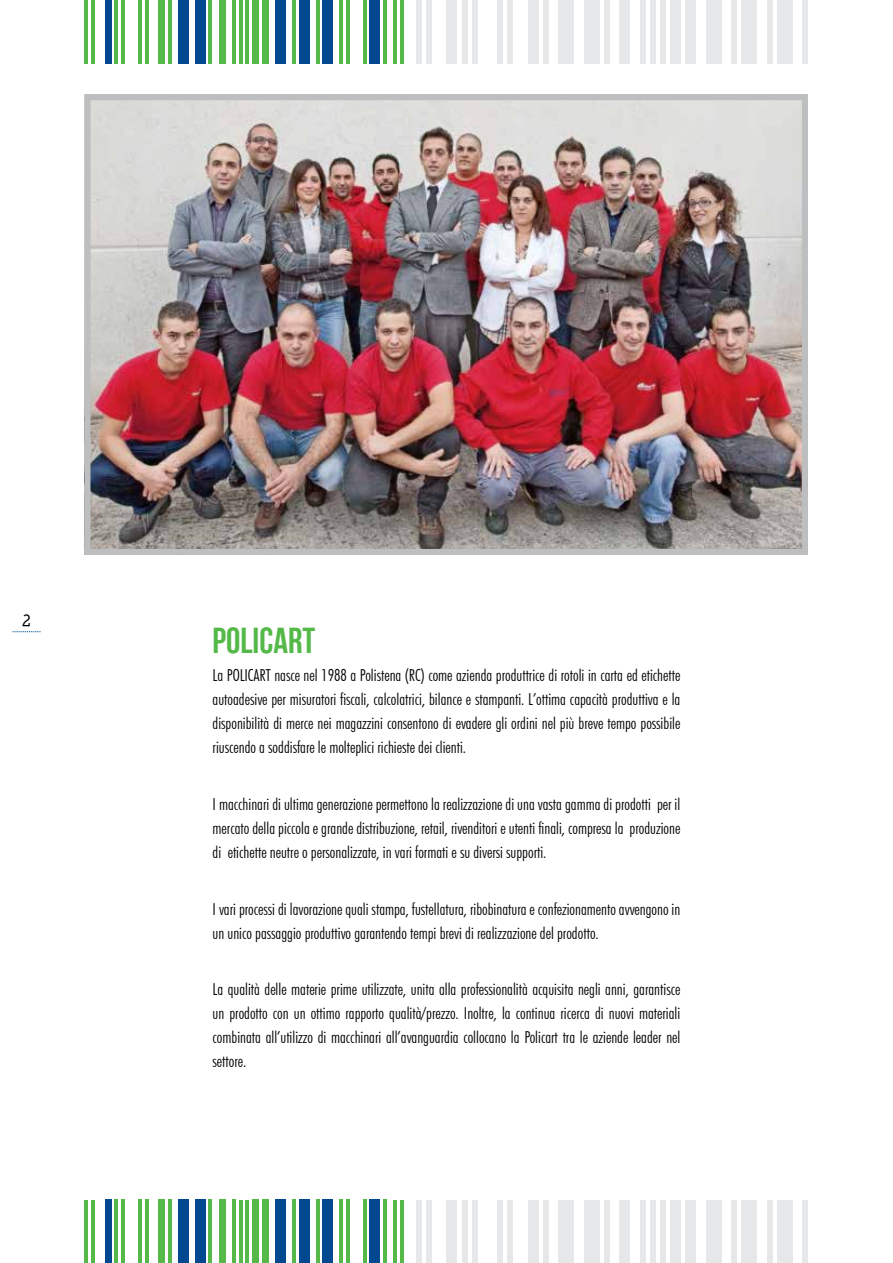
<style>
.page{position:relative;width:893px;height:1263px;background:#fff}
.page>*{position:absolute;margin:0;border:0;box-sizing:border-box;transform-origin:0 0}
.t1{font:36px "Bebas Neue";color:#54b948}
.t2{font:300 condensed 16.5px/24px "Futura BT";color:#000;text-align:justify}
.t3{font:800 16.5px "Nilland";color:#000}
</style>
<div class="page">
<hr style="left:85px;top:1200px;width:3px;height:63px;background:#54b948">
<hr style="left:91px;top:1200px;width:4px;height:63px;background:#54b948">
<hr style="left:115px;top:1200px;width:3px;height:63px;background:#54b948">
<hr style="left:121px;top:1200px;width:4px;height:63px;background:#54b948">
<hr style="left:138px;top:1200px;width:4px;height:63px;background:#54b948">
<hr style="left:145px;top:1200px;width:3px;height:63px;background:#54b948">
<div style="left:158px;top:1200px;width:7px;height:63px;background:#54b948"></div>
<hr style="left:168px;top:1200px;width:4px;height:63px;background:#54b948">
<div style="left:195px;top:1200px;width:10px;height:63px;background:#004990"></div>
<hr style="left:209px;top:1200px;width:3px;height:63px;background:#54b948">
<div style="left:219px;top:1200px;width:6px;height:63px;background:#54b948"></div>
<hr style="left:232px;top:1200px;width:4px;height:63px;background:#54b948">
<hr style="left:239px;top:1200px;width:3px;height:63px;background:#54b948">
<hr style="left:246px;top:1200px;width:3px;height:63px;background:#54b948">
<div style="left:252px;top:1200px;width:7px;height:63px;background:#54b948"></div>
<div style="left:262px;top:1200px;width:7px;height:63px;background:#54b948"></div>
<div style="left:276px;top:1200px;width:10px;height:63px;background:#004990"></div>
<hr style="left:293px;top:1200px;width:3px;height:63px;background:#54b948">
<hr style="left:316px;top:1200px;width:3px;height:63px;background:#54b948">
<hr style="left:340px;top:1200px;width:3px;height:63px;background:#54b948">
<hr style="left:346px;top:1200px;width:4px;height:63px;background:#54b948">
<hr style="left:363px;top:1200px;width:3px;height:63px;background:#54b948">
<div style="left:105px;top:1200px;width:6px;height:63px;background:#004990"></div>
<div style="left:178px;top:1200px;width:11px;height:63px;background:#004990"></div>
<div style="left:299px;top:1200px;width:10px;height:63px;background:#004990"></div>
<div style="left:323px;top:1200px;width:10px;height:63px;background:#004990"></div>
<div style="left:370px;top:1200px;width:10px;height:63px;background:#004990"></div>
<hr style="left:383px;top:1200px;width:4px;height:63px;background:#54b948">
<hr style="left:393px;top:1200px;width:4px;height:63px;background:#54b948">
<hr style="left:400px;top:1200px;width:3px;height:63px;background:#54b948">
<div style="left:416px;top:0;width:5px;height:64px;background:#e6e7e8"></div>
<div style="left:426px;top:0;width:5px;height:64px;background:#e6e7e8"></div>
<div style="left:462px;top:0;width:5px;height:64px;background:#e6e7e8"></div>
<div style="left:472px;top:0;width:5px;height:64px;background:#e6e7e8"></div>
<div style="left:498px;top:0;width:5px;height:64px;background:#e6e7e8"></div>
<div style="left:508px;top:0;width:5px;height:64px;background:#e6e7e8"></div>
<div style="left:528px;top:0;width:10px;height:64px;background:#e6e7e8"></div>
<div style="left:543px;top:0;width:5px;height:64px;background:#e6e7e8"></div>
<div style="left:584px;top:0;width:15px;height:64px;background:#e6e7e8"></div>
<div style="left:604px;top:0;width:5px;height:64px;background:#e6e7e8"></div>
<div style="left:620px;top:0;width:10px;height:64px;background:#e6e7e8"></div>
<div style="left:640px;top:0;width:5px;height:64px;background:#e6e7e8"></div>
<div style="left:650px;top:0;width:5px;height:64px;background:#e6e7e8"></div>
<div style="left:660px;top:0;width:5px;height:64px;background:#e6e7e8"></div>
<div style="left:671px;top:0;width:10px;height:64px;background:#e6e7e8"></div>
<div style="left:686px;top:0;width:10px;height:64px;background:#e6e7e8"></div>
<div style="left:706px;top:0;width:15px;height:64px;background:#e6e7e8"></div>
<div style="left:732px;top:0;width:5px;height:64px;background:#e6e7e8"></div>
<div style="left:767px;top:0;width:5px;height:64px;background:#e6e7e8"></div>
<div style="left:803px;top:0;width:5px;height:64px;background:#e6e7e8"></div>
<div style="left:447px;top:0;width:10px;height:64px;background:#e6e7e8"></div>
<div style="left:559px;top:0;width:15px;height:64px;background:#e6e7e8"></div>
<div style="left:742px;top:0;width:15px;height:64px;background:#e6e7e8"></div>
<div style="left:777px;top:0;width:16px;height:64px;background:#e6e7e8"></div>
<div style="left:416px;top:1200px;width:5px;height:63px;background:#e6e7e8"></div>
<div style="left:426px;top:1200px;width:5px;height:63px;background:#e6e7e8"></div>
<div style="left:462px;top:1200px;width:5px;height:63px;background:#e6e7e8"></div>
<div style="left:472px;top:1200px;width:5px;height:63px;background:#e6e7e8"></div>
<div style="left:498px;top:1200px;width:5px;height:63px;background:#e6e7e8"></div>
<div style="left:508px;top:1200px;width:5px;height:63px;background:#e6e7e8"></div>
<div style="left:528px;top:1200px;width:10px;height:63px;background:#e6e7e8"></div>
<div style="left:543px;top:1200px;width:5px;height:63px;background:#e6e7e8"></div>
<div style="left:584px;top:1200px;width:15px;height:63px;background:#e6e7e8"></div>
<div style="left:604px;top:1200px;width:5px;height:63px;background:#e6e7e8"></div>
<div style="left:620px;top:1200px;width:10px;height:63px;background:#e6e7e8"></div>
<div style="left:640px;top:1200px;width:5px;height:63px;background:#e6e7e8"></div>
<div style="left:650px;top:1200px;width:5px;height:63px;background:#e6e7e8"></div>
<div style="left:660px;top:1200px;width:5px;height:63px;background:#e6e7e8"></div>
<div style="left:671px;top:1200px;width:10px;height:63px;background:#e6e7e8"></div>
<div style="left:686px;top:1200px;width:10px;height:63px;background:#e6e7e8"></div>
<div style="left:706px;top:1200px;width:15px;height:63px;background:#e6e7e8"></div>
<div style="left:732px;top:1200px;width:5px;height:63px;background:#e6e7e8"></div>
<div style="left:767px;top:1200px;width:5px;height:63px;background:#e6e7e8"></div>
<div style="left:803px;top:1200px;width:5px;height:63px;background:#e6e7e8"></div>
<div style="left:447px;top:1200px;width:10px;height:63px;background:#e6e7e8"></div>
<div style="left:559px;top:1200px;width:15px;height:63px;background:#e6e7e8"></div>
<div style="left:742px;top:1200px;width:15px;height:63px;background:#e6e7e8"></div>
<div style="left:777px;top:1200px;width:16px;height:63px;background:#e6e7e8"></div>
<hr style="left:85px;top:0;width:3px;height:64px;background:#54b948">
<hr style="left:91px;top:0;width:4px;height:64px;background:#54b948">
<hr style="left:115px;top:0;width:3px;height:64px;background:#54b948">
<hr style="left:121px;top:0;width:4px;height:64px;background:#54b948">
<hr style="left:138px;top:0;width:4px;height:64px;background:#54b948">
<hr style="left:145px;top:0;width:3px;height:64px;background:#54b948">
<div style="left:158px;top:0;width:7px;height:64px;background:#54b948"></div>
<hr style="left:168px;top:0;width:4px;height:64px;background:#54b948">
<div style="left:195px;top:0;width:10px;height:64px;background:#004990"></div>
<hr style="left:209px;top:0;width:3px;height:64px;background:#54b948">
<div style="left:219px;top:0;width:6px;height:64px;background:#54b948"></div>
<hr style="left:232px;top:0;width:4px;height:64px;background:#54b948">
<hr style="left:239px;top:0;width:3px;height:64px;background:#54b948">
<hr style="left:246px;top:0;width:3px;height:64px;background:#54b948">
<div style="left:252px;top:0;width:7px;height:64px;background:#54b948"></div>
<div style="left:262px;top:0;width:7px;height:64px;background:#54b948"></div>
<div style="left:276px;top:0;width:10px;height:64px;background:#004990"></div>
<hr style="left:293px;top:0;width:3px;height:64px;background:#54b948">
<hr style="left:316px;top:0;width:3px;height:64px;background:#54b948">
<hr style="left:340px;top:0;width:3px;height:64px;background:#54b948">
<hr style="left:346px;top:0;width:4px;height:64px;background:#54b948">
<hr style="left:363px;top:0;width:3px;height:64px;background:#54b948">
<div style="left:105px;top:0;width:6px;height:64px;background:#004990"></div>
<div style="left:178px;top:0;width:11px;height:64px;background:#004990"></div>
<div style="left:299px;top:0;width:10px;height:64px;background:#004990"></div>
<div style="left:323px;top:0;width:10px;height:64px;background:#004990"></div>
<div style="left:370px;top:0;width:10px;height:64px;background:#004990"></div>
<hr style="left:383px;top:0;width:4px;height:64px;background:#54b948">
<hr style="left:393px;top:0;width:4px;height:64px;background:#54b948">
<hr style="left:400px;top:0;width:3px;height:64px;background:#54b948">
<img style="left:92px;top:101px;width:709px;height:447px">
<div style="left:85px;top:94px;width:723px;height:461px;border:6px solid #bcbec0"></div>
<svg style="left:12px;top:631px;width:29px;height:1px"></svg>
<p class="t3" style="left:22px;top:610px;width:10px">2</p>
<h1 class="t1" style="left:213px;top:621px;width:104px">POLICART</h1>
<p class="t2" style="left:213px;top:663px;width:469px">La POLICART nasce nel 1988 a Polistena (RC) come azienda produttrice di rotoli in carta ed etichette autoadesive per misuratori fiscali, calcolatrici, bilance e stampanti. L’ottima capacità produttiva e la disponibilità di merce nei magazzini consentono di evadere gli ordini nel più breve tempo possibile riuscendo a soddisfare le molteplici richieste dei clienti.</p>
<p class="t2" style="left:213px;top:792px;width:469px">I macchinari di ultima generazione permettono la realizzazione di una vasta gamma di prodotti per il mercato della piccola e grande distribuzione, retail, rivenditori e utenti finali, compresa la produzione di etichette neutre o personalizzate, in vari formati e su diversi supporti.</p>
<p class="t2" style="left:213px;top:896px;width:469px">I vari processi di lavorazione quali stampa, fustellatura, ribobinatura e confezionamento avvengono in un unico passaggio produttivo garantendo tempi brevi di realizzazione del prodotto.</p>
<p class="t2" style="left:213px;top:977px;width:469px">La qualità delle materie prime utilizzate, unita alla professionalità acquisita negli anni, garantisce un prodotto con un ottimo rapporto qualità/prezzo. Inoltre, la continua ricerca di nuovi materiali combinata all’utilizzo di macchinari all’avanguardia collocano la Policart tra le aziende leader nel settore.</p>
</div>
